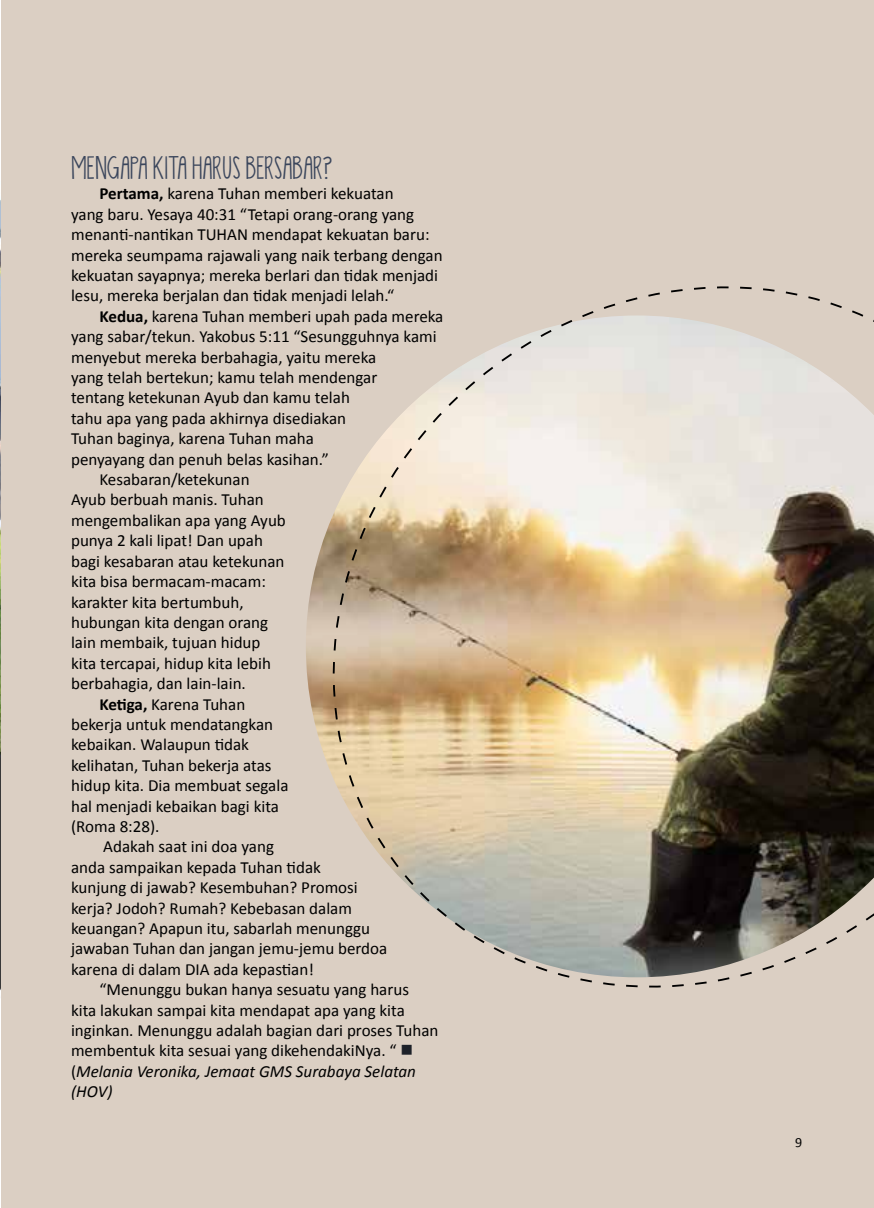
<style>
.page{position:relative;width:874px;height:1208px;background:#fff}
.page>*{position:absolute;margin:0;border:0;box-sizing:border-box;transform-origin:0 0}
.t1{font:26px "KG Skinny Latte";color:#3b465c}
.t2{font:17px/20.4px "Calibri";color:#000}
.t3{font:italic 17px "Calibri";color:#000}
.t4{font:14px "Calibri";color:#000}
.s1{font-weight:700}
.s2{color:#1d2129}
.s3{font-style:normal}
</style>
<div class="page">
<div style="left:0;top:0;width:873px;height:1208px;background:#dbcfc3"></div>
<svg style="left:476px;top:286px;width:388px;height:93px"></svg>
<svg style="left:306px;top:414px;width:96px;height:460px"></svg>
<svg style="left:418px;top:894px;width:455px;height:94px"></svg>
<img style="left:402px;top:379px;width:471px;height:515px">
<img style="left:0;top:0;width:1px;height:1208px">
<h1 class="t1" style="left:71px;top:151px;width:263px">MENGAPA KITA HARUS BERSABAR?</h1>
<p class="t2" style="left:71px;top:183px;width:373px;text-indent:28px"><span class="s1">Pertama,</span> karena Tuhan memberi kekuatan<br>yang baru. Yesaya 40:31 “Tetapi orang-orang yang menanti-nantikan TUHAN mendapat kekuatan baru: mereka seumpama rajawali yang naik terbang dengan kekuatan sayapnya; mereka berlari dan tidak menjadi lesu, mereka berjalan dan tidak menjadi lelah.“</p>
<p class="t2" style="left:99px;top:306px;width:345px"><span class="s1">Kedua,</span> karena Tuhan memberi upah pada mereka</p>
<p class="t2" style="left:71px;top:326px;width:367px">yang sabar/tekun. Yakobus 5:11 “Sesungguhnya kami</p>
<p class="t2" style="left:71px;top:347px;width:306px">menyebut mereka berbahagia, yaitu mereka</p>
<p class="t2" style="left:71px;top:367px;width:307px">yang telah bertekun; kamu telah mendengar</p>
<p class="t2" style="left:71px;top:387px;width:280px">tentang ketekunan Ayub dan kamu telah</p>
<p class="t2" style="left:71px;top:408px;width:276px">tahu apa yang pada akhirnya disediakan</p>
<p class="t2" style="left:71px;top:428px;width:244px">Tuhan baginya, karena Tuhan maha</p>
<p class="t2" style="left:71px;top:449px;width:259px">penyayang dan penuh belas kasihan.”</p>
<p class="t2" style="left:99px;top:469px;width:152px">Kesabaran/ketekunan</p>
<p class="t2" style="left:71px;top:489px;width:194px">Ayub berbuah manis. Tuhan</p>
<p class="t2" style="left:71px;top:510px;width:216px">mengembalikan apa yang Ayub</p>
<p class="t2" style="left:71px;top:530px;width:193px">punya 2 kali lipat! Dan upah</p>
<p class="t2" style="left:71px;top:551px;width:215px">bagi kesabaran atau ketekunan</p>
<p class="t2" style="left:71px;top:571px;width:196px">kita bisa bermacam-macam:</p>
<p class="t2" style="left:71px;top:591px;width:174px">karakter kita bertumbuh,</p>
<p class="t2" style="left:71px;top:612px;width:198px">hubungan kita dengan orang</p>
<p class="t2" style="left:71px;top:632px;width:191px">lain membaik, tujuan hidup</p>
<p class="t2" style="left:71px;top:653px;width:201px">kita tercapai, hidup kita lebih</p>
<p class="t2" style="left:71px;top:673px;width:176px">berbahagia, dan lain-lain.</p>
<p class="t2" style="left:99px;top:693px;width:147px"><span class="s1">Ketiga,</span> Karena Tuhan</p>
<p class="t2" style="left:71px;top:714px;width:203px">bekerja untuk mendatangkan</p>
<p class="t2" style="left:71px;top:734px;width:179px">kebaikan. Walaupun tidak</p>
<p class="t2" style="left:71px;top:755px;width:202px">kelihatan, Tuhan bekerja atas</p>
<p class="t2" style="left:71px;top:775px;width:219px">hidup kita. Dia membuat segala</p>
<p class="t2" style="left:71px;top:795px;width:209px">hal menjadi kebaikan bagi kita</p>
<p class="t2" style="left:71px;top:816px;width:90px">(Roma 8:28).</p>
<p class="t2" style="left:103px;top:836px;width:172px">Adakah saat ini doa yang</p>
<p class="t2" style="left:71px;top:857px;width:251px">anda sampaikan kepada Tuhan tidak</p>
<p class="t2" style="left:71px;top:877px;width:288px">kunjung di jawab? Kesembuhan? Promosi</p>
<p class="t2" style="left:71px;top:897px;width:282px">kerja? Jodoh? Rumah? Kebebasan dalam</p>
<p class="t2" style="left:71px;top:918px;width:300px">keuangan? Apapun itu, sabarlah menunggu</p>
<p class="t2" style="left:71px;top:938px;width:317px">jawaban Tuhan dan jangan jemu-jemu berdoa</p>
<p class="t2" style="left:71px;top:959px;width:244px">karena di dalam DIA ada kepastian!</p>
<p class="t2" style="left:99px;top:979px;width:311px">“Menunggu bukan hanya sesuatu yang harus</p>
<p class="t2" style="left:71px;top:999px;width:335px">kita lakukan sampai kita mendapat apa yang kita</p>
<p class="t2" style="left:71px;top:1020px;width:369px">inginkan. Menunggu adalah bagian dari proses Tuhan</p>
<p class="t2" style="left:71px;top:1040px;width:343px">membentuk kita sesuai yang dikehendakiNya. “ <span class="s2">■</span></p>
<p class="t3" style="left:71px;top:1059px;width:346px"><span class="s3">(</span>Melania Veronika, Jemaat GMS Surabaya Selatan</p>
<p class="t3" style="left:71px;top:1080px;width:43px">(HOV)</p>
<p class="t4" style="left:794px;top:1133px;width:9px">9</p>
</div>
